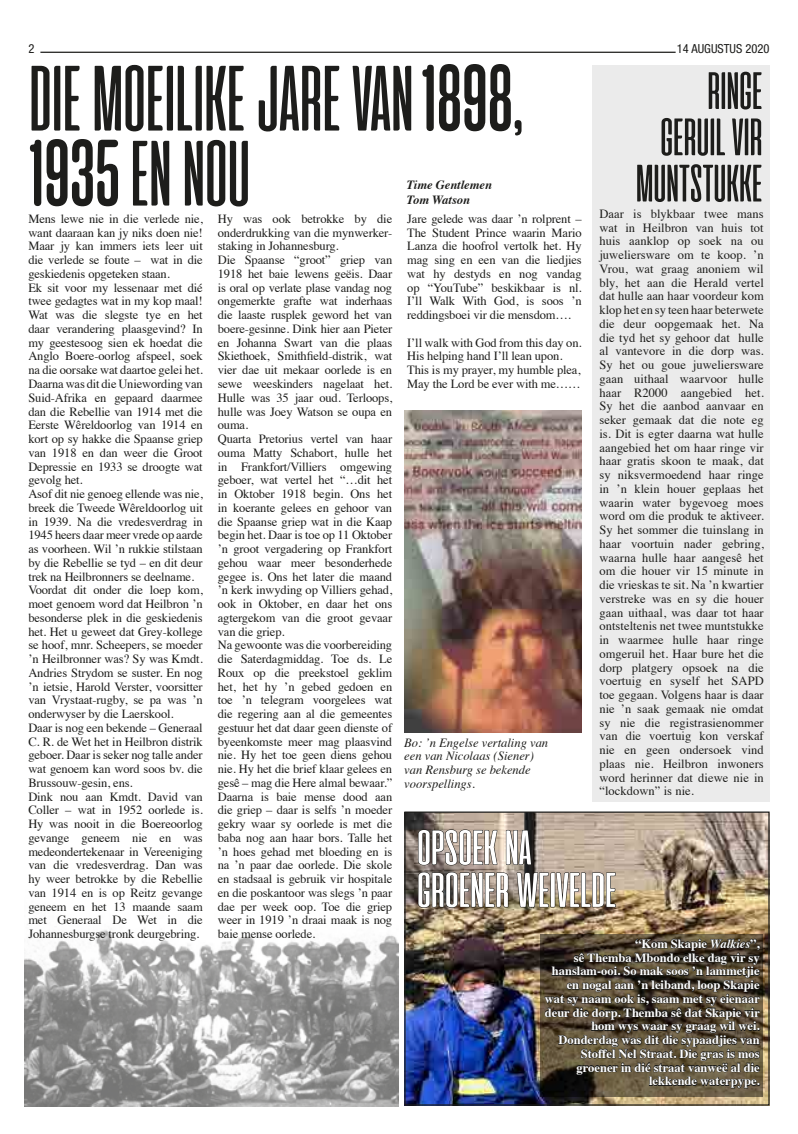
<style>
.page{position:relative;width:798px;height:1134px;background:#fff}
.page>*{position:absolute;margin:0;border:0;box-sizing:border-box;transform-origin:0 0}
.t1{font:92.5px/75px "Cinematografica";color:#1d1d1b}
.t2{font:52.5px/46.2px "Cinematografica";color:#1d1d1b;text-align:right}
.t3{font:48.62px/42.4px "Cinematografica";color:#fff;scale:1.17 1}
.t4{font:12.5px/13.8px "Times";letter-spacing:-.01em;color:#1d1d1b}
.t5{font:700 12.5px/13.8px "Times";color:#fff;text-align:right}
.t6{font:italic 12.5px/13.8px "Times";color:#1d1d1b}
.t7{font:italic 700 12.5px/15px "Times";color:#1d1d1b}
.t8{font:condensed 12.5px "Helvetica Neue LT Std";color:#1d1d1b}
.s1{font-family:"Steelfish Rounded Rg";font-weight:700;font-size:80px}
.s2{font-style:italic}
</style>
<div class="page">
<img style="left:406px;top:813px;width:361px;height:291px">
<img style="left:25px;top:922px;width:373px;height:185px">
<hr style="left:40px;top:52px;width:635px;height:1px;background:#1d1d1b">
<div style="left:592px;top:66px;width:177px;height:736px;background:#ebebeb"></div>
<img style="left:404px;top:411px;width:177px;height:321px">
<svg style="left:539px;top:935px;width:223px;height:162px;background:#554b38"></svg>
<img style="left:417px;top:811px;width:343px;height:278px">
<p class="t8" style="left:28px;top:41px;width:7px">2</p>
<p class="t8" style="left:676px;top:41px;width:94px">14 AUGUSTUS 2020</p>
<h1 class="t1" style="left:29px;top:60px;width:496px">DIE MOEILIKE JARE VAN<span class="s1">1898,<br>1935</span>EN NOU</h1>
<p class="t4" style="left:599px;top:206px;width:166px;text-align:justify">Daar is blykbaar twee mans wat in Heilbron van huis tot huis aanklop op soek na ou juweliersware om te koop. ’n Vrou, wat graag anoniem wil bly, het aan die Herald vertel dat hulle aan haar voordeur kom klop het en sy teen haar beterwete die deur oopgemaak het. Na die tyd het sy gehoor dat hulle al vantevore in die dorp was.<br>Sy het ou goue juweliersware gaan uithaal waarvoor hulle haar R2000 aangebied het.<br>Sy het die aanbod aanvaar en seker gemaak dat die note eg is. Dit is egter daarna wat hulle aangebied het om haar ringe vir haar gratis skoon te maak, dat sy niksvermoedend haar ringe in ’n klein houer geplaas het waarin water bygevoeg moes word om die produk te aktiveer.<br>Sy het sommer die tuinslang in haar voortuin nader gebring, waarna hulle haar aangesê het om die houer vir 15 minute in die vrieskas te sit. Na ’n kwartier verstreke was en sy die houer gaan uithaal, was daar tot haar ontsteltenis net twee muntstukke in waarmee hulle haar ringe omgeruil het. Haar bure het die dorp platgery opsoek na die voertuig en syself het SAPD toe gegaan. Volgens haar is daar nie ’n saak gemaak nie omdat sy nie die registrasienommer van die voertuig kon verskaf nie en geen ondersoek vind plaas nie. Heilbron inwoners word herinner dat diewe nie in “lockdown” is nie.</p>
<h2 class="t2" style="left:635px;top:67px;width:128px">RINGE<br>GERUIL VIR<br>MUNTSTUKKE</h2>
<p class="t7" style="left:406px;top:177px;width:87px">Time Gentlemen<br>Tom Watson</p>
<p class="t4" style="left:28px;top:211px;width:176px">Mens lewe nie in die verlede nie, want daaraan kan jy niks doen nie!<br>Maar jy kan immers iets leer uit die verlede se foute – wat in die geskiedenis opgeteken staan.<br>Ek sit voor my lessenaar met dié twee gedagtes wat in my kop maal!<br>Wat was die slegste tye en het daar verandering plaasgevind? In my geestesoog sien ek hoedat die<br>Anglo Boere-oorlog afspeel, soek na die oorsake wat daartoe gelei het.<br>Daarna was dit die Uniewording van<br>Suid-Afrika en gepaard daarmee dan die Rebellie van 1914 met die<br>Eerste Wêreldoorlog van 1914 en kort op sy hakke die Spaanse griep van 1918 en dan weer die Groot<br>Depressie en 1933 se droogte wat gevolg het.<br>Asof dit nie genoeg ellende was nie, breek die Tweede Wêreldoorlog uit in 1939. Na die vredesverdrag in<br>1945 heers daar meer vrede op aarde as voorheen. Wil ’n rukkie stilstaan by die Rebellie se tyd – en dit deur trek na Heilbronners se deelname.<br>Voordat dit onder die loep kom, moet genoem word dat Heilbron ’n besonderse plek in die geskiedenis het. Het u geweet dat Grey-kollege se hoof, mnr. Scheepers, se moeder ’n Heilbronner was? Sy was Kmdt.<br>Andries Strydom se suster. En nog ’n ietsie, Harold Verster, voorsitter van Vrystaat-rugby, se pa was ’n onderwyser by die Laerskool.<br>Daar is nog een bekende – Generaal<br>C. R. de Wet het in Heilbron distrik geboer. Daar is seker nog talle ander wat genoem kan word soos bv. die<br>Brussouw-gesin, ens.<br>Dink nou aan Kmdt. David van<br>Coller – wat in 1952 oorlede is.<br>Hy was nooit in die Boereoorlog gevange geneem nie en was medeondertekenaar in Vereeniging van die vredesverdrag. Dan was hy weer betrokke by die Rebellie van 1914 en is op Reitz gevange geneem en het 13 maande saam met Generaal De Wet in die<br>Johannesburgse tronk deurgebring.</p>
<p class="t4" style="left:218px;top:211px;width:176px">Hy was ook betrokke by die onderdrukking van die mynwerker&shy;staking in Johannesburg.<br>Die Spaanse “groot” griep van<br>1918 het baie lewens geëis. Daar is oral op verlate plase vandag nog ongemerkte grafte wat inderhaas die laaste rusplek geword het van boere-gesinne. Dink hier aan Pieter en Johanna Swart van die plaas<br>Skiethoek, Smithfield-distrik, wat vier dae uit mekaar oorlede is en sewe weeskinders nagelaat het.<br>Hulle was 35 jaar oud. Terloops, hulle was Joey Watson se oupa en ouma.<br>Quarta Pretorius vertel van haar ouma Matty Schabort, hulle het in Frankfort/Villiers omgewing geboer, wat vertel het “…dit het in Oktober 1918 begin. Ons het in koerante gelees en gehoor van die Spaanse griep wat in die Kaap begin het. Daar is toe op 11 Oktober ’n groot vergadering op Frankfort gehou waar meer besonderhede gegee is. Ons het later die maand ’n kerk inwyding op Villiers gehad, ook in Oktober, en daar het ons agtergekom van die groot gevaar van die griep.<br>Na gewoonte was die voorbereiding die Saterdagmiddag. Toe ds. Le<br>Roux op die preekstoel geklim het, het hy ’n gebed gedoen en toe ’n telegram voorgelees wat die regering aan al die gemeentes gestuur het dat daar geen dienste of byeenkomste meer mag plaasvind nie. Hy het toe geen diens gehou nie. Hy het die brief klaar gelees en gesê – mag die Here almal bewaar.”<br>Daarna is baie mense dood aan die griep – daar is selfs ’n moeder gekry waar sy oorlede is met die baba nog aan haar bors. Talle het ’n hoes gehad met bloeding en is na ’n paar dae oorlede. Die skole en stadsaal is gebruik vir hospitale en die poskantoor was slegs ’n paar dae per week oop. Toe die griep weer in 1919 ’n draai maak is nog baie mense oorlede.</p>
<p class="t4" style="left:407px;top:211px;width:176px;text-align:justify">Jare gelede was daar ’n rolprent – The Student Prince waarin Mario Lanza die hoofrol vertolk het. Hy mag sing en een van die liedjies wat hy destyds en nog vandag op “YouTube” beskikbaar is nl.<br>I’ll Walk With God, is soos ’n reddingsboei vir die mensdom….</p>
<p class="t4" style="left:407px;top:335px;width:176px">I’ll walk with God from this day on.<br>His helping hand I’ll lean upon.<br>This is my prayer, my humble plea,<br>May the Lord be ever with me……</p>
<p class="t6" style="left:404px;top:735px;width:145px">Bo: ’n Engelse vertaling van een van Nicolaas (Siener) van Rensburg se bekende voorspellings.</p>
<h3 class="t3" style="left:417px;top:826px;width:172px">OPSOEK NA<br>GROENER WEIVELDE</h3>
<p class="t5" style="left:544px;top:935px;width:216px">“Kom Skapie <span class="s2">Walkies</span>”,<br>sê Themba Mbondo elke dag vir sy hanslam-ooi. So mak soos ’n lammetjie en nogal aan ’n leiband, loop Skapie wat sy naam ook is, saam met sy eienaar deur die dorp. Themba sê dat Skapie vir hom wys waar sy graag wil wei.<br>Donderdag was dit die sypaadjies van<br>Stoffel Nel Straat. Die gras is mos groener in dié straat vanweë al die lekkende waterpype.</p>
</div>
